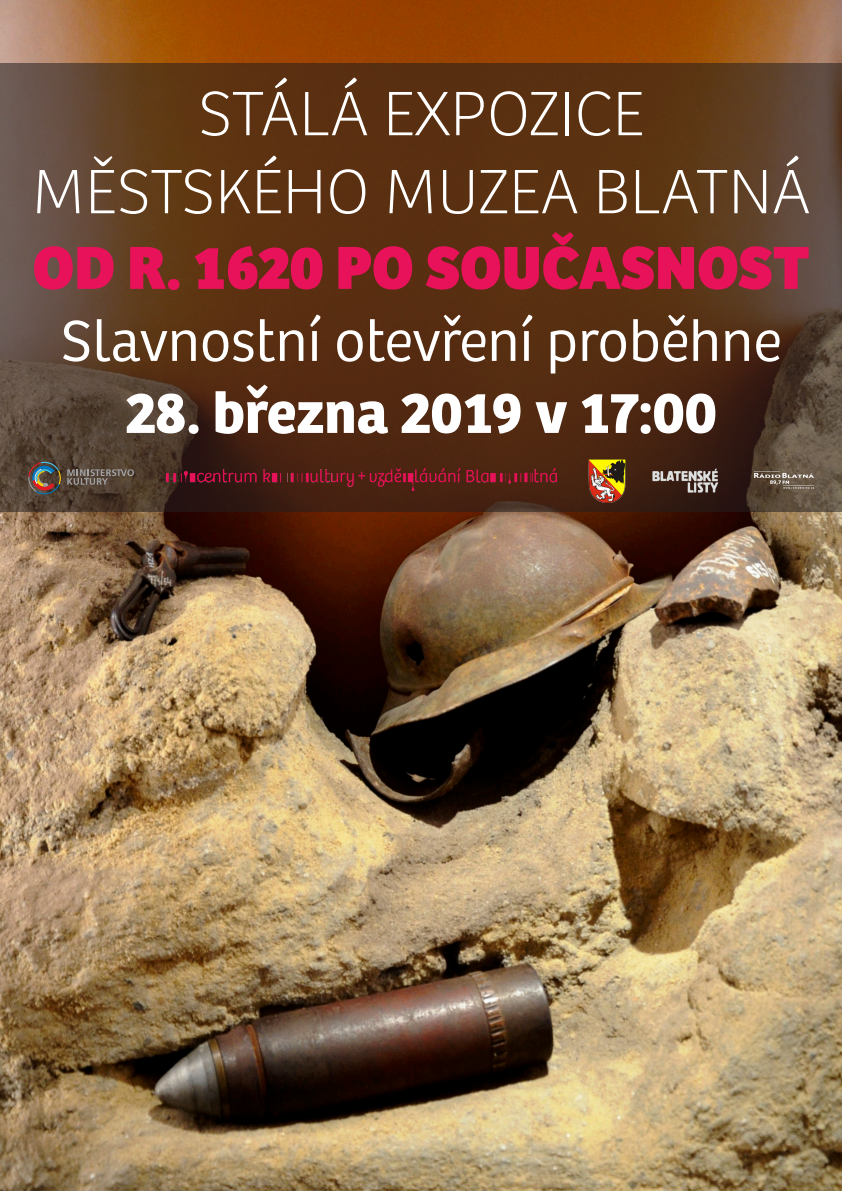
<style>
.page{position:relative;width:842px;height:1191px;background:#fff}
.page>*{position:absolute;margin:0;border:0;box-sizing:border-box;transform-origin:0 0}
.t1{font:100 65px/78px "Bree";color:#fff;text-align:center}
.t2{font:800 63px "Bree";color:#e8125a}
.t3{font:60px "Bree Light Office";color:#fff}
.t4{font:60px "Bree Bold Office";color:#fff}
</style>
<div class="page">
<img style="left:0;top:0;width:842px;height:1191px">
<svg style="left:0;top:64px;width:842px;height:447px;background:#58351d"></svg>
<img style="left:167px;top:468px;width:389px;height:23px">
<svg style="left:67px;top:469px;width:67px;height:16px"></svg>
<svg style="left:28px;top:462px;width:33px;height:32px"></svg>
<img style="left:653px;top:468px;width:65px;height:24px">
<img style="left:589px;top:460px;width:36px;height:42px">
<img style="left:747px;top:469px;width:72px;height:21px">
<p class="t1" style="left:31px;top:76px;width:781px">STÁLÁ EXPOZICE<br>MĚSTSKÉHO MUZEA BLATNÁ</p>
<p class="t2" style="left:32px;top:229px;width:779px">OD R. 1620 PO SOUČASNOST</p>
<p class="t3" style="left:60px;top:307px;width:723px">Slavnostní otevření proběhne</p>
<p class="t4" style="left:125px;top:376px;width:593px">28. března 2019 v 17:00</p>
</div>
